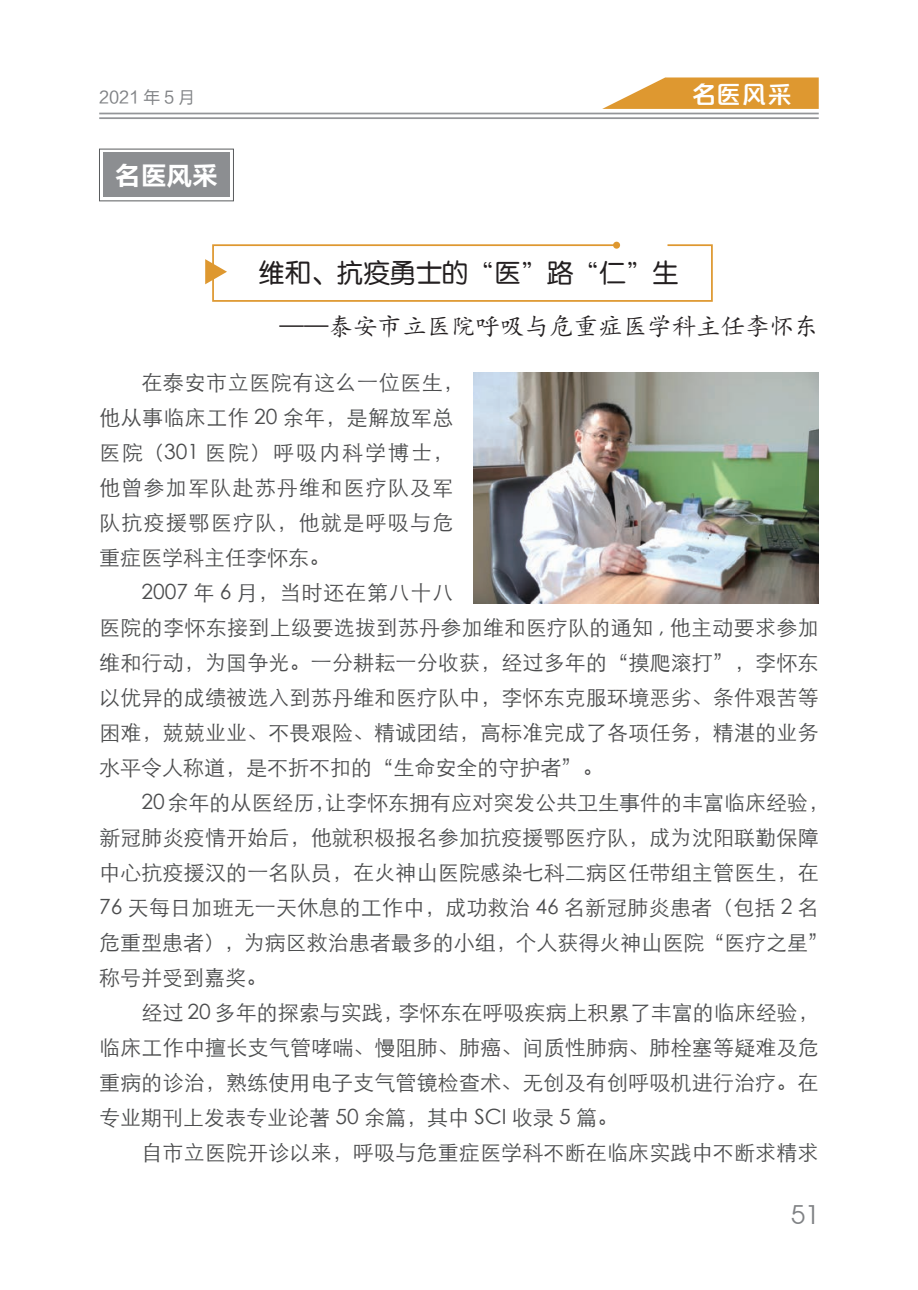
<style>
.page{position:relative;width:918px;height:1290px;background:#fff}
.page>*{position:absolute;margin:0;border:0;box-sizing:border-box;transform-origin:0 0}
.t1{font:26.25px "J Zun Yuan";color:#231f20}
.t2{font:26.25px "Avant Garde IT Cby BT";color:#808285}
.t3{font:24.5px "Kai Ti";color:#231f20}
.t4{font:24.5px "FZPSZHJW GB1 0";color:#fff}
.t5{font:700 24.5px "Microsoft Ya Hei";color:#fff}
.t6{font:21px/35px "ST Xihei";letter-spacing:.01em;color:#4b4c4d}
.t7{font:21px/35px "ST Xihei";letter-spacing:.04em;color:#4b4c4d}
.t8{font:16.62px "FZLTHJW GB1 0";color:#808285}
</style>
<div class="page">
<hr style="left:99px;top:117px;width:720px;height:2px;background:#939598">
<hr style="left:99px;top:113px;width:720px;height:1px;background:#939598">
<svg style="left:602px;top:77px;width:217px;height:32px;background:#e3a851"></svg>
<div style="left:103px;top:153px;width:127px;height:44px;background:#8c8e91"></div>
<div style="left:613px;top:242px;width:7px;height:7px;background:#de9830;border-radius:50%"></div>
<svg style="left:205px;top:243px;width:508px;height:59px"></svg>
<img style="left:473px;top:372px;width:346px;height:231px">
<p class="t8" style="left:99px;top:88px;width:97px">2021 年 5 月</p>
<p class="t4" style="left:692px;top:81px;width:102px">名医风采</p>
<p class="t5" style="left:116px;top:158px;width:103px">名医风采</p>
<p class="t1" style="left:258px;top:259px;width:422px">维和、抗疫勇士的“医”路“仁”生</p>
<p class="t3" style="left:280px;top:314px;width:540px">——泰安市立医院呼吸与危重症医学科主任李怀东</p>
<p class="t7" style="left:99px;top:363px;width:366px;text-indent:42px">在泰安市立医院有这么一位医生，他从事临床工作 20 余年，是解放军总医院（301 医院）呼吸内科学博士，他曾参加军队赴苏丹维和医疗队及军队抗疫援鄂医疗队，他就是呼吸与危重症医学科主任李怀东。</p>
<p class="t6" style="left:99px;top:573px;width:721px;text-indent:42px">2007 年 6 月，当时还在第八十八<br>医院的李怀东接到上级要选拔到苏丹参加维和医疗队的通知 , 他主动要求参加维和行动，为国争光。一分耕耘一分收获，经过多年的“摸爬滚打”，李怀东以优异的成绩被选入到苏丹维和医疗队中，李怀东克服环境恶劣、条件艰苦等困难，兢兢业业、不畏艰险、精诚团结，高标准完成了各项任务，精湛的业务水平令人称道，是不折不扣的“生命安全的守护者”。</p>
<p class="t6" style="left:99px;top:783px;width:731px;text-indent:42px">20余年的从医经历，让李怀东拥有应对突发公共卫生事件的丰富临床经验，新冠肺炎疫情开始后，他就积极报名参加抗疫援鄂医疗队，成为沈阳联勤保障中心抗疫援汉的一名队员，在火神山医院感染七科二病区任带组主管医生，在76 天每日加班无一天休息的工作中，成功救治 46 名新冠肺炎患者（包括 2 名危重型患者），为病区救治患者最多的小组，个人获得火神山医院“医疗之星”称号并受到嘉奖。</p>
<p class="t6" style="left:99px;top:993px;width:721px;text-align:justify;text-indent:42px">经过 20 多年的探索与实践，李怀东在呼吸疾病上积累了丰富的临床经验，临床工作中擅长支气管哮喘、慢阻肺、肺癌、间质性肺病、肺栓塞等疑难及危重病的诊治，熟练使用电子支气管镜检查术、无创及有创呼吸机进行治疗。在专业期刊上发表专业论著 50 余篇，其中 SCI 收录 5 篇。</p>
<p class="t6" style="left:141px;top:1133px;width:679px">自市立医院开诊以来，呼吸与危重症医学科不断在临床实践中不断求精求</p>
<p class="t2" style="left:791px;top:1198px;width:31px">51</p>
</div>
